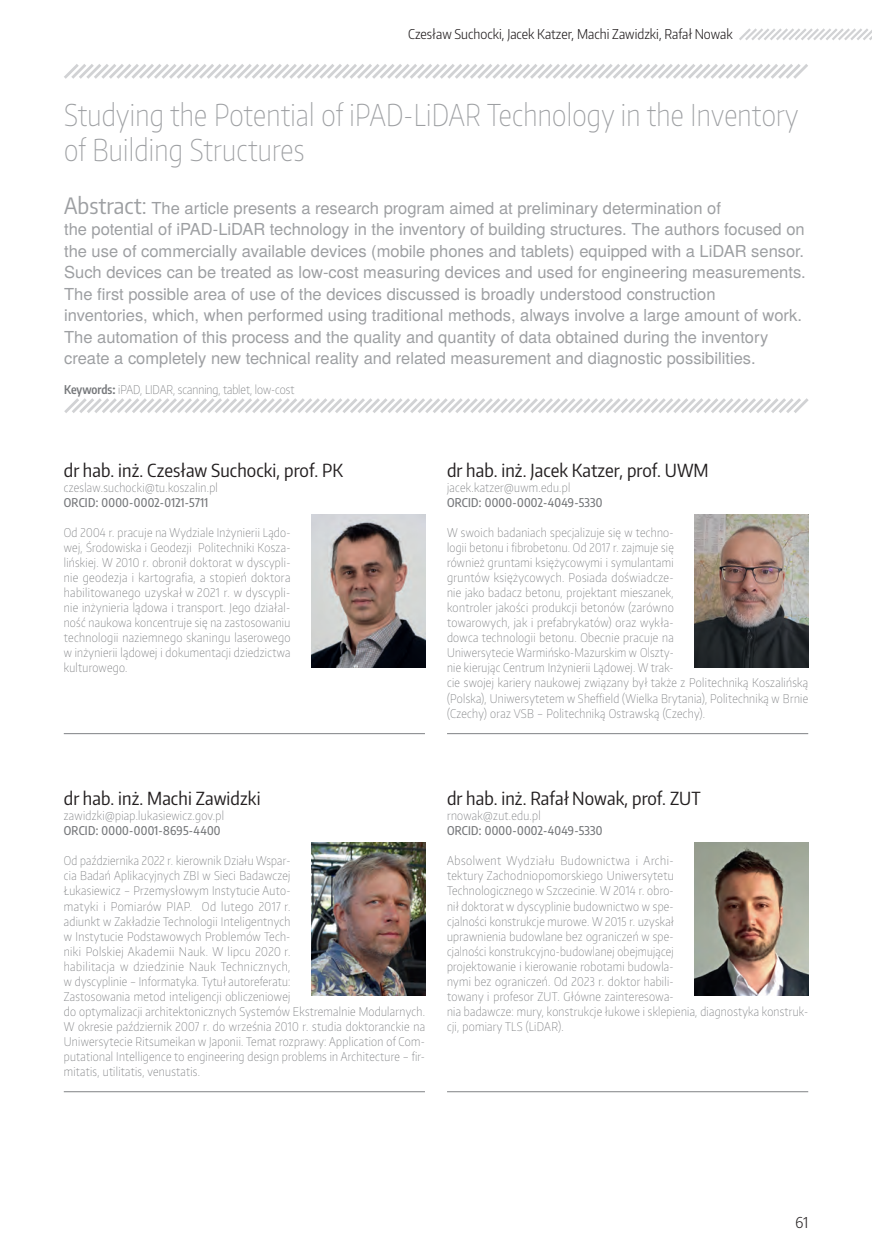
<style>
.page{position:relative;width:872px;height:1255px;background:#fff}
.page>*{position:absolute;margin:0;border:0;box-sizing:border-box;transform-origin:0 0}
.t1{font:100 30px/34.5px "Encode Sans Condensed";letter-spacing:.01em;color:#9d9fa2;scale:.95 1}
.t2{font:18px "Encode Sans Condensed";letter-spacing:.005em;color:#231f20}
.t3{font:16.5px/21.5px "Te X Gyre Heros";color:#9d9fa2}
.t4{font:300 15px "Encode Sans Condensed";color:#231f20}
.t5{font:300 13.5px "Encode Sans Condensed";color:#231f20}
.t6{font:100 12px/15px "Encode Sans Condensed";letter-spacing:.025em;color:#76787b}
.t7{font:500 12px "Encode Sans Condensed";letter-spacing:.025em;color:#76787b}
.t8{font:100 12px "Encode Sans Condensed";color:#76787b}
.s1{font-family:"Encode Sans Condensed";font-size:22.5px}
.s2{font-weight:600}
.s3{font-weight:700}
</style>
<div class="page">
<svg style="left:64px;top:398px;width:745px;height:15px"></svg>
<svg style="left:64px;top:64px;width:744px;height:15px"></svg>
<hr style="left:447px;top:733px;width:361px;height:1px;background:#808285">
<hr style="left:64px;top:733px;width:361px;height:1px;background:#808285">
<img style="left:695px;top:514px;width:113px;height:153px">
<img style="left:312px;top:514px;width:113px;height:153px">
<hr style="left:447px;top:1091px;width:361px;height:1px;background:#808285">
<hr style="left:64px;top:1091px;width:361px;height:1px;background:#808285">
<img style="left:695px;top:842px;width:113px;height:153px">
<img style="left:312px;top:842px;width:113px;height:153px">
<svg style="left:739px;top:28px;width:133px;height:12px"></svg>
<p class="t5" style="left:408px;top:25px;width:326px">Czesław Suchocki, Jacek Katzer, Machi Zawidzki, Rafał Nowak</p>
<h1 class="t1" style="left:64px;top:97px;width:774px">Studying the Potential of iPAD-LiDAR Technology in the Inventory of Building Structures</h1>
<p class="t3" style="left:64px;top:196px;width:743px"><span class="s1">Abstract:</span> The article presents a research program aimed at preliminary determination of<br>the potential of iPAD-LiDAR technology in the inventory of building structures. The authors focused on the use of commercially available devices (mobile phones and tablets) equipped with a LiDAR sensor.<br>Such devices can be treated as low-cost measuring devices and used for engineering measurements.<br>The first possible area of use of the devices discussed is broadly understood construction<br>inventories, which, when performed using traditional methods, always involve a large amount of work.<br>The automation of this process and the quality and quantity of data obtained during the inventory create a completely new technical reality and related measurement and diagnostic possibilities.</p>
<p class="t8" style="left:64px;top:382px;width:232px"><span class="s2">Keywords</span><span class="s3">:</span> iPAD, LIDAR, scanning, tablet, low-cost</p>
<h2 class="t2" style="left:64px;top:459px;width:281px">dr hab. inż. Czesław Suchocki, prof. PK</h2>
<p class="t6" style="left:64px;top:480px;width:156px">czeslaw.suchocki@tu.koszalin.pl</p>
<p class="t7" style="left:64px;top:494px;width:146px">ORCID: 0000-0002-0121-5711</p>
<p class="t6" style="left:64px;top:525px;width:228px;text-align:justify">Od 2004 r. pracuje na Wydziale Inżynierii Lądo&shy;wej, Środowiska i Geodezji Politechniki Kosza&shy;lińskiej. W 2010 r. obronił doktorat w dyscypli&shy;nie geodezja i kartografia, a stopień doktora habilitowanego uzyskał w 2021 r. w dyscypli&shy;nie inżynieria lądowa i transport. Jego działal&shy;ność naukowa koncentruje się na zastosowaniu technologii naziemnego skaningu laserowego w inżynierii lądowej i dokumentacji dziedzictwa kulturowego.</p>
<h2 class="t2" style="left:447px;top:459px;width:263px">dr hab. inż. Jacek Katzer, prof. UWM</h2>
<p class="t6" style="left:447px;top:480px;width:125px">jacek.katzer@uwm.edu.pl</p>
<p class="t7" style="left:447px;top:494px;width:157px">ORCID: 0000-0002-4049-5330</p>
<p class="t6" style="left:447px;top:525px;width:363px">W swoich badaniach specjalizuje się w techno-<br>logii betonu i fibrobetonu. Od 2017 r. zajmuje się<br>również gruntami księżycowymi i symulantami<br>gruntów księżycowych. Posiada doświadcze-<br>nie jako badacz betonu, projektant mieszanek,<br>kontroler jakości produkcji betonów (zarówno<br>towarowych, jak i prefabrykatów) oraz wykła-<br>dowca technologii betonu. Obecnie pracuje na<br>Uniwersytecie Warmińsko-Mazurskim w Olszty-<br>nie kierując Centrum Inżynierii Lądowej. W trak-<br>cie swojej kariery naukowej związany był także z Politechniką Koszalińską (Polska), Uniwersytetem w Sheffield (Wielka Brytania), Politechniką w Brnie (Czechy) oraz VSB – Politechniką Ostrawską (Czechy).</p>
<h2 class="t2" style="left:64px;top:786px;width:198px">dr hab. inż. Machi Zawidzki</h2>
<p class="t6" style="left:64px;top:808px;width:162px">zawidzki@piap.lukasiewicz.gov.pl</p>
<p class="t7" style="left:64px;top:822px;width:158px">ORCID: 0000-0001-8695-4400</p>
<p class="t6" style="left:64px;top:853px;width:363px">Od października 2022 r. kierownik Działu Wspar-<br>cia Badań Aplikacyjnych ZBI w Sieci Badawczej<br>Łukasiewicz – Przemysłowym Instytucie Auto-<br>matyki i Pomiarów PIAP. Od lutego 2017 r.<br>adiunkt w Zakładzie Technologii Inteligentnych<br>w Instytucie Podstawowych Problemów Tech-<br>niki Polskiej Akademii Nauk. W lipcu 2020 r.<br>habilitacja w dziedzinie Nauk Technicznych,<br>w dyscyplinie – Informatyka. Tytuł autoreferatu:<br>Zastosowania metod inteligencji obliczeniowej<br>do optymalizacji architektonicznych Systemów Ekstremalnie Modularnych.<br>W okresie październik 2007 r. do września 2010 r. studia doktoranckie na Uniwersytecie Ritsumeikan w Japonii. Temat rozprawy: Application of Com&shy;putational Intelligence to engineering design problems in Architecture – fir&shy;mitatis, utilitatis, venustatis.</p>
<h2 class="t2" style="left:447px;top:786px;width:255px">dr hab. inż. Rafał Nowak, prof. ZUT</h2>
<p class="t6" style="left:447px;top:808px;width:95px">rnowak@zut.edu.pl</p>
<p class="t7" style="left:447px;top:822px;width:157px">ORCID: 0000-0002-4049-5330</p>
<p class="t6" style="left:447px;top:853px;width:363px">Absolwent Wydziału Budownictwa i Archi-<br>tektury Zachodniopomorskiego Uniwersytetu<br>Technologicznego w Szczecinie. W 2014 r. obro-<br>nił doktorat w dyscyplinie budownictwo w spe-<br>cjalności konstrukcje murowe. W 2015 r. uzyskał<br>uprawnienia budowlane bez ograniczeń w spe-<br>cjalności konstrukcyjno-budowlanej obejmującej<br>projektowanie i kierowanie robotami budowla-<br>nymi bez ograniczeń. Od 2023 r. doktor habili-<br>towany i profesor ZUT. Główne zainteresowa-<br>nia badawcze: mury, konstrukcje łukowe i sklepienia, diagnostyka konstruk&shy;cji, pomiary TLS (LiDAR).</p>
<p class="t4" style="left:795px;top:1212px;width:14px">61</p>
</div>
